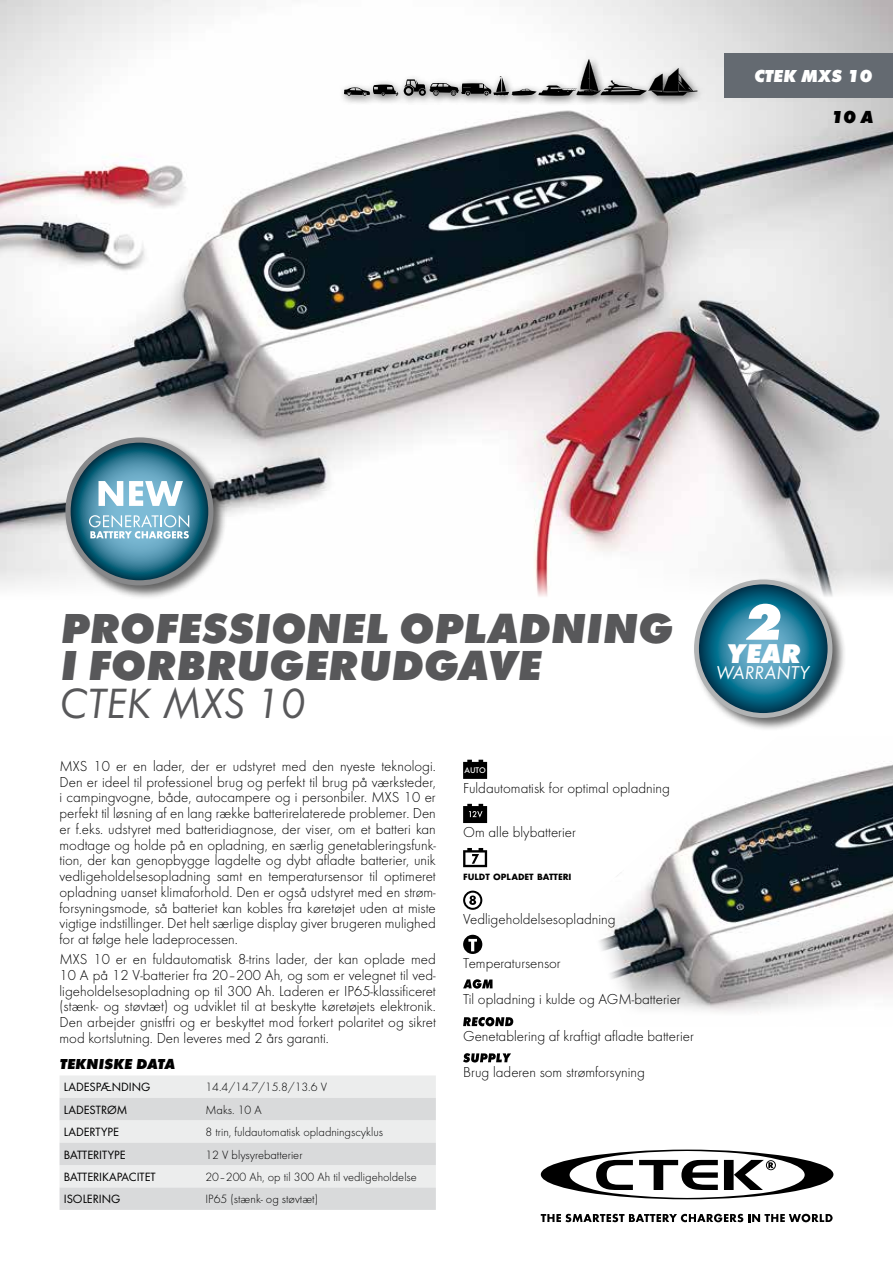
<style>
.page{position:relative;width:893px;height:1263px;background:#fff}
.page>*{position:absolute;margin:0;border:0;box-sizing:border-box;transform-origin:0 0}
.t1{font:43.95px "Futura Boo Obl";color:#58585a}
.t2{font:italic 700 expanded 43.5px/37.5px "Futura";color:#58585a}
.t3{font:italic 700 expanded 28.05px "Futura";color:#fff}
.t4{font:19.35px "Futura Boo Obl";color:#fff}
.t5{font:italic 700 expanded 18px "Futura";color:#fff}
.t6{font:italic 700 expanded 18px "Futura";color:#000}
.t7{font:300 15px/15.8px "Futura";color:#000;text-align:justify}
.t8{font:italic 700 expanded 15px "Futura";color:#000}
.t9{font:300 12.45px "Futura";color:#000}
.t10{font:12.45px "Futura Boo";color:#000}
.t11{font:700 9.45px "Futura";color:#000}
.t12{font:500 8.55px "Futura";color:#fff}
</style>
<div class="page">
<img style="left:0;top:0;width:893px;height:597px">
<div style="left:724px;top:53px;width:169px;height:45px;background:#646a71"></div>
<div style="left:64px;top:435px;width:163px;height:165px;background:#000;opacity:.6"></div>
<svg style="left:65px;top:435px;width:148px;height:153px"></svg>
<div style="left:692px;top:577px;width:155px;height:155px;background:#000;opacity:.6"></div>
<svg style="left:693px;top:577px;width:139px;height:143px"></svg>
<div style="left:338px;top:54px;width:369px;height:52px;background:#000;opacity:.6"></div>
<svg style="left:344px;top:85px;width:54px;height:11px"></svg>
<svg style="left:404px;top:59px;width:293px;height:37px"></svg>
<img style="left:617px;top:764px;width:276px;height:249px">
<svg style="left:599px;top:896px;width:48px;height:117px"></svg>
<svg style="left:541px;top:1149px;width:292px;height:50px"></svg>
<svg style="left:541px;top:1214px;width:292px;height:8px"></svg>
<svg style="left:60px;top:1076px;width:376px;height:134px"></svg>
<svg style="left:463px;top:760px;width:24px;height:19px"></svg>
<svg style="left:463px;top:804px;width:24px;height:19px"></svg>
<svg style="left:463px;top:848px;width:24px;height:19px"></svg>
<svg style="left:463px;top:891px;width:19px;height:19px"></svg>
<svg style="left:463px;top:935px;width:19px;height:19px"></svg>
<svg style="left:463px;top:979px;width:29px;height:10px"></svg>
<svg style="left:463px;top:1017px;width:50px;height:9px"></svg>
<svg style="left:463px;top:1053px;width:48px;height:9px"></svg>
<p class="t5" style="left:754px;top:65px;width:119px">CTEK MXS 10</p>
<p class="t6" style="left:830px;top:106px;width:44px">10 A</p>
<h2 class="t2" style="left:60px;top:609px;width:614px">PROFESSIONEL OPLADNING<br>I FORBRUGERUDGAVE</h2>
<h1 class="t1" style="left:60px;top:677px;width:248px">CTEK MXS 10</h1>
<p class="t7" style="left:60px;top:758px;width:378px">MXS 10 er en lader, der er udstyret med den nyeste teknologi.<br>Den er ideel til professionel brug og perfekt til brug på værksteder, i campingvogne, både, autocampere og i personbiler. MXS 10 er perfekt til løsning af en lang række batterirelaterede problemer. Den er f.eks. udstyret med batteridiagnose, der viser, om et batteri kan modtage og holde på en opladning, en særlig genetableringsfunk&shy;tion, der kan genopbygge lagdelte og dybt afladte batterier, unik vedligeholdelsesopladning samt en temperatursensor til optimeret opladning uanset klimaforhold. Den er også udstyret med en strøm&shy;forsyningsmode, så batteriet kan kobles fra køretøjet uden at miste vigtige indstillinger. Det helt særlige display giver brugeren mulighed for at følge hele ladeprocessen.</p>
<p class="t7" style="left:60px;top:951px;width:378px">MXS 10 er en fuldautomatisk 8-trins lader, der kan oplade med 10 A på 12 V-batterier fra 20–200 Ah, og som er velegnet til ved&shy;ligeholdelsesopladning op til 300 Ah. Laderen er IP65-klassificeret (stænk- og støvtæt) og udviklet til at beskytte køretøjets elektronik.<br>Den arbejder gnistfri og er beskyttet mod forkert polaritet og sikret mod kortslutning. Den leveres med 2 års garanti.</p>
<p class="t8" style="left:60px;top:1055px;width:117px">TEKNISKE DATA</p>
<p class="t10" style="left:64px;top:1080px;width:88px">LADESPÆNDING</p>
<p class="t9" style="left:205px;top:1080px;width:123px">14.4/14.7/15.8/13.6 V</p>
<p class="t10" style="left:64px;top:1102px;width:65px">LADESTRØM</p>
<p class="t9" style="left:205px;top:1102px;width:58px">Maks. 10 A</p>
<p class="t10" style="left:64px;top:1124px;width:57px">LADERTYPE</p>
<p class="t9" style="left:205px;top:1125px;width:179px">8 trin, fuldautomatisk opladningscyklus</p>
<p class="t10" style="left:64px;top:1147px;width:63px">BATTERITYPE</p>
<p class="t9" style="left:205px;top:1147px;width:99px">12 V blysyrebatterier</p>
<p class="t10" style="left:64px;top:1169px;width:93px">BATTERIKAPACITET</p>
<p class="t9" style="left:205px;top:1170px;width:213px">20–200 Ah, op til 300 Ah til vedligeholdelse</p>
<p class="t10" style="left:64px;top:1192px;width:58px">ISOLERING</p>
<p class="t9" style="left:205px;top:1192px;width:114px">IP65 (stænk- og støvtæt)</p>
<p class="t12" style="left:464px;top:765px;width:23px">AUTO</p>
<p class="t7" style="left:463px;top:780px;width:208px">Fuldautomatisk for optimal opladning</p>
<p class="t7" style="left:463px;top:824px;width:114px">Om alle blybatterier</p>
<p class="t11" style="left:463px;top:871px;width:110px">FULDT OPLADET BATTERI</p>
<p class="t7" style="left:463px;top:911px;width:154px">Vedligeholdelsesopladning</p>
<p class="t7" style="left:463px;top:955px;width:99px">Temperatursensor</p>
<p class="t7" style="left:463px;top:992px;width:219px">Til opladning i kulde og AGM-batterier</p>
<p class="t7" style="left:463px;top:1028px;width:232px">Genetablering af kraftigt afladte batterier</p>
<p class="t7" style="left:463px;top:1064px;width:183px">Brug laderen som strømforsyning</p>
<h3 class="t3" style="left:726px;top:637px;width:76px"><sup>2</sup>YEAR</h3>
<p class="t4" style="left:716px;top:661px;width:95px">WARRANTY</p>
</div>
